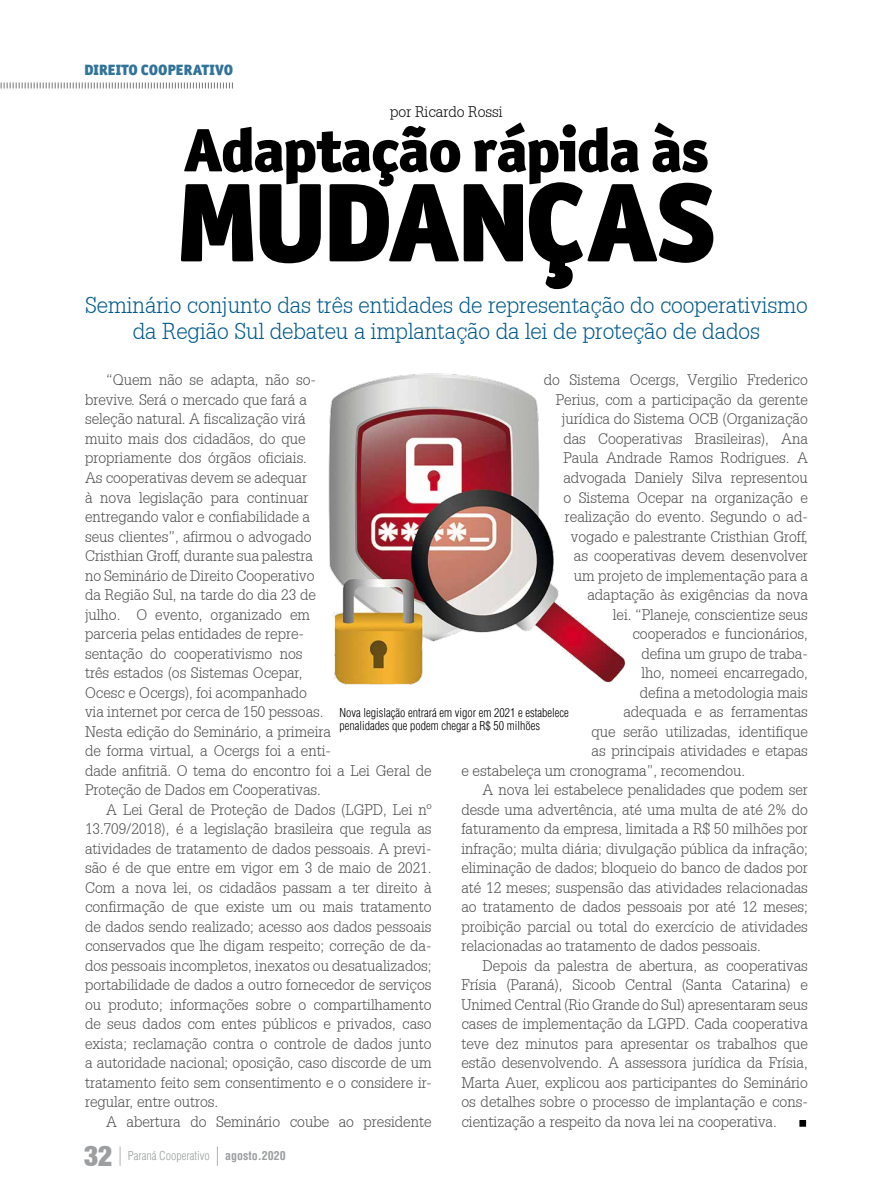
<style>
.page{position:relative;width:893px;height:1191px;background:#fff}
.page>*{position:absolute;margin:0;border:0;box-sizing:border-box;transform-origin:0 0}
.t1{font:900 112.5px "Officina Sans ITC Std";letter-spacing:-.03em;color:#000}
.t2{font:900 61.5px "Officina Sans ITC Std";letter-spacing:-.03em;color:#000}
.t3{font:30px "Sans Black Cond";color:#9c9e9f}
.t4{font:300 22.5px/25.5px "Installation Light S Si";color:#00598c;text-align:center}
.t5{font:300 15px/19.5px "Installation Light S Si";color:#4b4b4d}
.t6{font:900 15px "Officina Sans ITC Std";color:#32739a}
.t7{font:300 15px "Installation Light S Si";color:#000}
.t8{font:300 condensed 12px/13.5px "Helvetica";color:#000}
.t9{font:300 condensed 12px "Helvetica";color:#9c9e9f}
.t10{font:700 condensed 12px "Helvetica";color:#9c9e9f}
</style>
<div class="page">
<svg style="left:120px;top:1146px;width:1px;height:19px"></svg>
<svg style="left:217px;top:1146px;width:1px;height:19px"></svg>
<svg style="left:0;top:82px;width:233px;height:6px"></svg>
<div style="left:799px;top:1120px;width:7px;height:6px;border:1px solid #000"></div>
<img style="left:328px;top:373px;width:298px;height:312px">
<p class="t6" style="left:84px;top:60px;width:150px">DIREITO COOPERATIVO</p>
<p class="t7" style="left:390px;top:103px;width:114px">por Ricardo Rossi</p>
<h2 class="t2" style="left:184px;top:110px;width:527px">Adaptação rápida às</h2>
<h1 class="t1" style="left:176px;top:149px;width:542px">MUDANÇAS</h1>
<h3 class="t4" style="left:85px;top:292px;width:724px">Seminário conjunto das três entidades de representação do cooperativismo da Região Sul debateu a implantação da lei de proteção de dados</h3>
<p class="t5" style="left:544px;top:370px;width:265px">do Sistema Ocergs, Vergilio Frederico</p>
<p class="t5" style="left:556px;top:390px;width:253px">Perius, com a participação da gerente</p>
<p class="t5" style="left:562px;top:409px;width:247px">jurídica do Sistema OCB (Organização</p>
<p class="t5" style="left:563px;top:429px;width:246px">das Cooperativas Brasileiras), Ana</p>
<p class="t5" style="left:563px;top:448px;width:246px">Paula Andrade Ramos Rodrigues. A</p>
<p class="t5" style="left:563px;top:468px;width:246px">advogada Daniely Silva representou</p>
<p class="t5" style="left:563px;top:487px;width:246px">o Sistema Ocepar na organização e</p>
<p class="t5" style="left:565px;top:507px;width:244px">realização do evento. Segundo o ad-</p>
<p class="t5" style="left:571px;top:526px;width:238px">vogado e palestrante Cristhian Groff,</p>
<p class="t5" style="left:574px;top:546px;width:235px">as cooperativas devem desenvolver</p>
<p class="t5" style="left:574px;top:565px;width:235px">um projeto de implementação para a</p>
<p class="t5" style="left:587px;top:585px;width:222px">adaptação às exigências da nova</p>
<p class="t5" style="left:613px;top:604px;width:197px">lei. “Planeje, conscientize seus</p>
<p class="t5" style="left:632px;top:624px;width:177px">cooperados e funcionários,</p>
<p class="t5" style="left:641px;top:643px;width:168px">defina um grupo de traba-</p>
<p class="t5" style="left:641px;top:663px;width:168px">lho, nomeei encarregado,</p>
<p class="t5" style="left:640px;top:682px;width:169px">defina a metodologia mais</p>
<p class="t5" style="left:623px;top:702px;width:186px">adequada e as ferramentas</p>
<p class="t5" style="left:592px;top:721px;width:218px">que serão utilizadas, identifique</p>
<p class="t5" style="left:592px;top:741px;width:218px">as principais atividades e etapas</p>
<p class="t5" style="left:461px;top:760px;width:285px">e estabeleça um cronograma”, recomendou.</p>
<p class="t5" style="left:483px;top:780px;width:327px">A nova lei estabelece penalidades que podem ser</p>
<p class="t5" style="left:461px;top:799px;width:348px">desde uma advertência, até uma multa de até 2% do</p>
<p class="t5" style="left:461px;top:819px;width:348px">faturamento da empresa, limitada a R$ 50 milhões por</p>
<p class="t5" style="left:461px;top:838px;width:348px">infração; multa diária; divulgação pública da infração;</p>
<p class="t5" style="left:461px;top:858px;width:348px">eliminação de dados; bloqueio do banco de dados por</p>
<p class="t5" style="left:461px;top:877px;width:348px">até 12 meses; suspensão das atividades relacionadas</p>
<p class="t5" style="left:461px;top:897px;width:348px">ao tratamento de dados pessoais por até 12 meses;</p>
<p class="t5" style="left:461px;top:916px;width:348px">proibição parcial ou total do exercício de atividades</p>
<p class="t5" style="left:461px;top:936px;width:301px">relacionadas ao tratamento de dados pessoais.</p>
<p class="t5" style="left:483px;top:955px;width:327px">Depois da palestra de abertura, as cooperativas</p>
<p class="t5" style="left:461px;top:975px;width:348px">Frísia (Paraná), Sicoob Central (Santa Catarina) e</p>
<p class="t5" style="left:461px;top:994px;width:348px">Unimed Central (Rio Grande do Sul) apresentaram seus</p>
<p class="t5" style="left:461px;top:1014px;width:348px">cases de implementação da LGPD. Cada cooperativa</p>
<p class="t5" style="left:461px;top:1033px;width:348px">teve dez minutos para apresentar os trabalhos que</p>
<p class="t5" style="left:461px;top:1053px;width:348px">estão desenvolvendo. A assessora jurídica da Frísia,</p>
<p class="t5" style="left:461px;top:1072px;width:348px">Marta Auer, explicou aos participantes do Seminário</p>
<p class="t5" style="left:461px;top:1092px;width:348px">os detalhes sobre o processo de implantação e cons-</p>
<p class="t5" style="left:461px;top:1111px;width:317px">cientização a respeito da nova lei na cooperativa.</p>
<p class="t5" style="left:85px;top:370px;width:348px;text-indent:21px">“Quem não se adapta, não so-<br>brevive. Será o mercado que fará a<br>seleção natural. A fiscalização virá<br>muito mais dos cidadãos, do que<br>propriamente dos órgãos oficiais.<br>As cooperativas devem se adequar<br>à nova legislação para continuar<br>entregando valor e confiabilidade a<br>seus clientes”, afirmou o advogado<br>Cristhian Groff, durante sua palestra<br>no Seminário de Direito Cooperativo<br>da Região Sul, na tarde do dia 23 de<br>julho. O evento, organizado em<br>parceria pelas entidades de repre-<br>sentação do cooperativismo nos<br>três estados (os Sistemas Ocepar,<br>Ocesc e Ocergs), foi acompanhado<br>via internet por cerca de 150 pessoas.<br>Nesta edição do Seminário, a primeira<br>de forma virtual, a Ocergs foi a enti-<br>dade anfitriã. O tema do encontro foi a Lei Geral de Proteção de Dados em Cooperativas.</p>
<p class="t5" style="left:85px;top:799px;width:348px;text-align:justify;text-indent:21px">A Lei Geral de Proteção de Dados (LGPD, Lei nº 13.709/2018), é a legislação brasileira que regula as atividades de tratamento de dados pessoais. A previ&shy;são é de que entre em vigor em 3 de maio de 2021.<br>Com a nova lei, os cidadãos passam a ter direito à confirmação de que existe um ou mais tratamento de dados sendo realizado; acesso aos dados pessoais conservados que lhe digam respeito; correção de da&shy;dos pessoais incompletos, inexatos ou desatualizados; portabilidade de dados a outro fornecedor de serviços ou produto; informações sobre o compartilhamento de seus dados com entes públicos e privados, caso exista; reclamação contra o controle de dados junto a autoridade nacional; oposição, caso discorde de um tratamento feito sem consentimento e o considere ir&shy;regular, entre outros.</p>
<p class="t5" style="left:106px;top:1111px;width:327px">A abertura do Seminário coube ao presidente</p>
<p class="t8" style="left:340px;top:705px;width:231px">Nova legislação entrará em vigor em 2021 e estabelece penalidades que podem chegar a R$ 50 milhões</p>
<h3 class="t3" style="left:84px;top:1137px;width:30px">32</h3>
<p class="t9" style="left:128px;top:1148px;width:83px">Paraná Cooperativo</p>
<p class="t10" style="left:225px;top:1148px;width:62px">agosto.2020</p>
</div>
